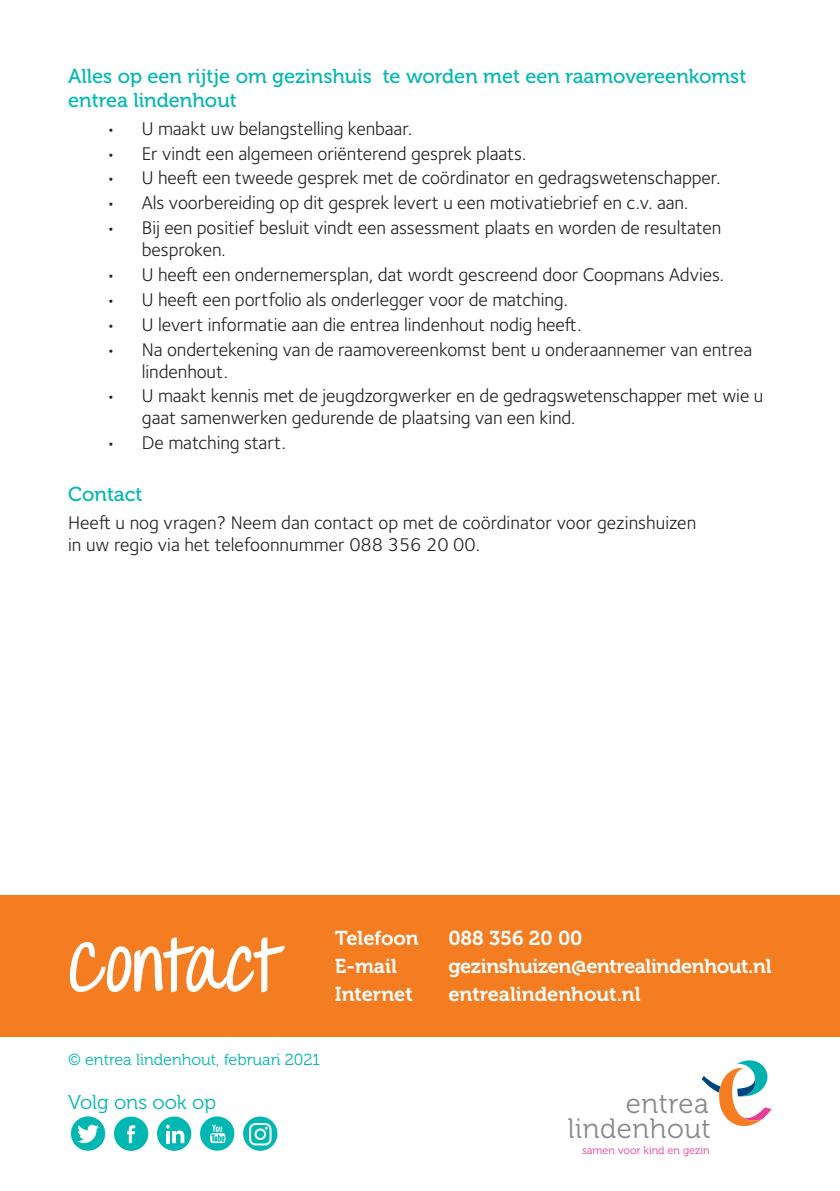
<style>
.page{position:relative;width:840px;height:1191px;background:#fff}
.page>*{position:absolute;margin:0;border:0;box-sizing:border-box;transform-origin:0 0}
.t1{font:700 70px "Throw My Hands Upinthe Air";color:#fff}
.t2{font:28px/24.6px "Museo 300";letter-spacing:.02em;color:#878a8a;text-align:right}
.t3{font:20px "Museo 700";letter-spacing:-.005em;color:#fff}
.t4{font:20px/24px "Museo 500";color:#00b7b1}
.t5{font:20px "Museo 300";color:#00b7b1}
.t6{font:19px/22px "Foundry Sterling";letter-spacing:-.005em;color:#231f20}
.t7{font:16px "Museo 300";color:#00b7b1}
.t8{font:11px "Museo 300";color:#e63e97}
</style>
<div class="page">
<div style="left:200px;top:1116px;width:34px;height:34px;background:#00b7b1;border-radius:50%"></div>
<div style="left:114px;top:1116px;width:34px;height:34px;background:#00b7b1;border-radius:50%"></div>
<svg style="left:127px;top:1125px;width:8px;height:18px"></svg>
<div style="left:157px;top:1116px;width:34px;height:34px;background:#00b7b1;border-radius:50%"></div>
<svg style="left:166px;top:1124px;width:18px;height:19px"></svg>
<svg style="left:210px;top:1124px;width:15px;height:19px"></svg>
<div style="left:71px;top:1116px;width:34px;height:34px;background:#00b7b1;border-radius:50%"></div>
<svg style="left:77px;top:1124px;width:22px;height:19px"></svg>
<svg style="left:243px;top:1116px;width:34px;height:34px"></svg>
<svg style="left:249px;top:1123px;width:22px;height:22px"></svg>
<svg style="left:701px;top:1060px;width:70px;height:66px"></svg>
<div style="left:0;top:894px;width:839px;height:142px;background:#f47d21"></div>
<p class="t4" style="left:68px;top:64px;width:679px">Alles op een rijtje om gezinshuis te worden met een raamovereenkomst entrea lindenhout</p>
<p class="t6" style="left:106px;top:118px;width:307px">• U maakt uw belangstelling kenbaar.</p>
<p class="t6" style="left:106px;top:142px;width:421px">• Er vindt een algemeen oriënterend gesprek plaats.</p>
<p class="t6" style="left:106px;top:167px;width:616px">• U heeft een tweede gesprek met de coördinator en gedragswetenschapper.</p>
<p class="t6" style="left:106px;top:192px;width:583px">• Als voorbereiding op dit gesprek levert u een motivatiebrief en c.v. aan.</p>
<p class="t6" style="left:142px;top:217px;width:580px;text-indent:-36px">• Bij een positief besluit vindt een assessment plaats en worden de resultaten besproken.</p>
<p class="t6" style="left:106px;top:264px;width:619px">• U heeft een ondernemersplan, dat wordt gescreend door Coopmans Advies.</p>
<p class="t6" style="left:106px;top:289px;width:463px">• U heeft een portfolio als onderlegger voor de matching.</p>
<p class="t6" style="left:106px;top:313px;width:477px">• U levert informatie aan die entrea lindenhout nodig heeft.</p>
<p class="t6" style="left:142px;top:338px;width:611px;text-indent:-36px">• Na ondertekening van de raamovereenkomst bent u onderaannemer van entrea lindenhout.</p>
<p class="t6" style="left:142px;top:385px;width:622px;text-indent:-36px">• U maakt kennis met de jeugdzorgwerker en de gedragswetenschapper met wie u gaat samenwerken gedurende de plaatsing van een kind.</p>
<p class="t6" style="left:106px;top:432px;width:181px">• De matching start.</p>
<p class="t4" style="left:68px;top:482px;width:76px">Contact</p>
<p class="t6" style="left:68px;top:511px;width:629px">Heeft u nog vragen? Neem dan contact op met de coördinator voor gezinshuizen in uw regio via het telefoonnummer 088 356 20 00.</p>
<h1 class="t1" style="left:68px;top:922px;width:213px">CONTACT</h1>
<p class="t3" style="left:334px;top:927px;width:85px">Telefoon</p>
<p class="t3" style="left:448px;top:927px;width:135px">088 356 20 00</p>
<p class="t3" style="left:334px;top:955px;width:64px">E-mail</p>
<p class="t3" style="left:448px;top:955px;width:324px">gezinshuizen@entrealindenhout.nl</p>
<p class="t3" style="left:334px;top:983px;width:79px">Internet</p>
<p class="t3" style="left:448px;top:983px;width:194px">entrealindenhout.nl</p>
<p class="t7" style="left:68px;top:1050px;width:253px">© entrea lindenhout, februari 2021</p>
<p class="t5" style="left:68px;top:1091px;width:149px">Volg ons ook op</p>
<h2 class="t2" style="left:567px;top:1092px;width:144px">entrea lindenhout</h2>
<p class="t8" style="left:581px;top:1144px;width:129px">samen voor kind en gezin</p>
</div>
